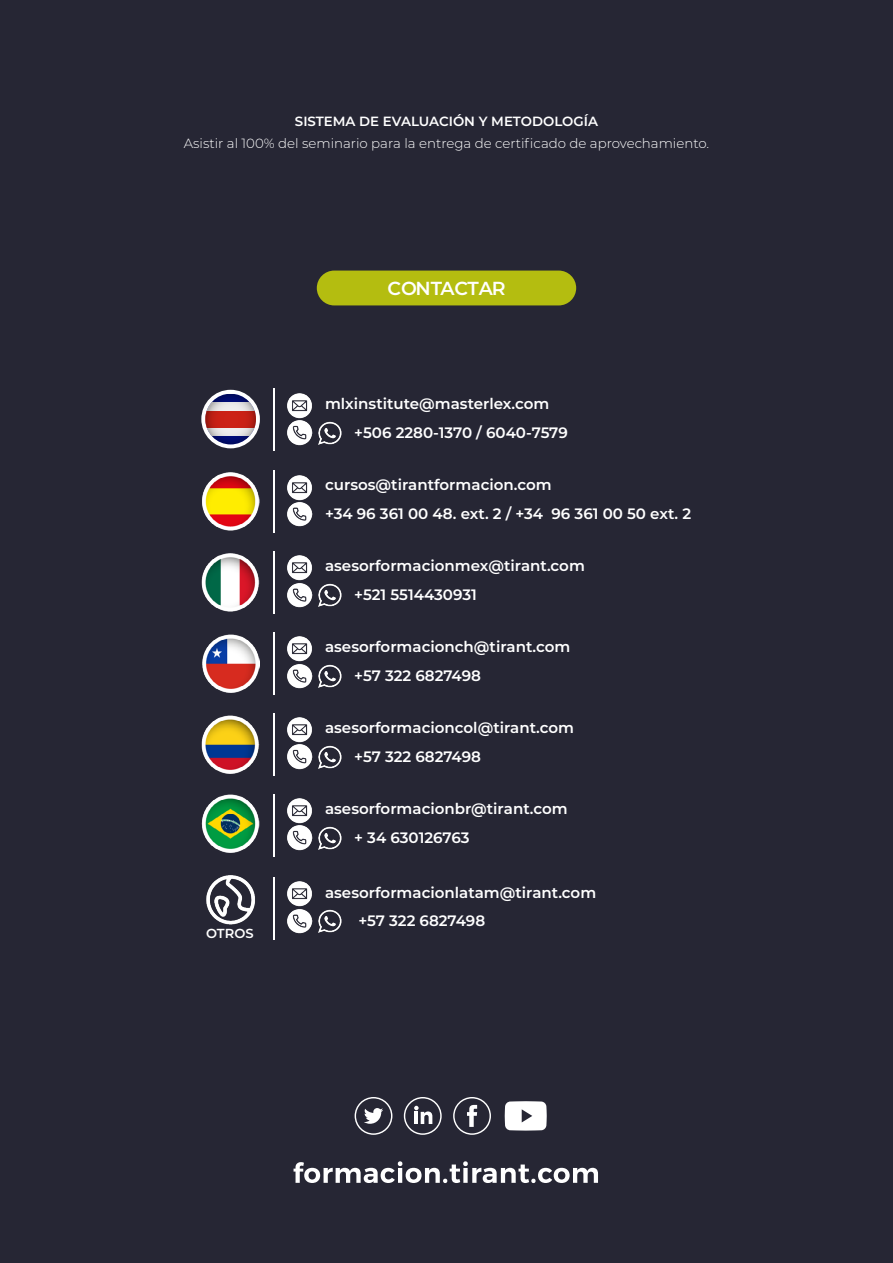
<style>
.page{position:relative;width:893px;height:1263px;background:#262634}
.page>*{position:absolute;margin:0;border:0;box-sizing:border-box;transform-origin:0 0}
.t1{font:600 18.9px "Montserrat";letter-spacing:-.02em;color:#fff}
.t2{font:600 15.15px/28.5px "Montserrat";color:#fff}
.t3{font:300 13.35px "Montserrat";color:#fff}
.t4{font:600 13.35px "Montserrat";color:#fff}
.t5{font:600 13.05px "Montserrat";color:#fff}
</style>
<div class="page">
<div style="left:317px;top:271px;width:259px;height:34px;background:#b4bd10;border-radius:17px"></div>
<svg style="left:355px;top:1097px;width:38px;height:38px"></svg>
<svg style="left:404px;top:1097px;width:38px;height:38px"></svg>
<svg style="left:453px;top:1097px;width:38px;height:38px"></svg>
<svg style="left:505px;top:1101px;width:42px;height:29px"></svg>
<svg style="left:294px;top:1161px;width:304px;height:22px"></svg>
<hr style="left:273px;top:551px;width:2px;height:62px;background:#fff">
<hr style="left:273px;top:713px;width:2px;height:62px;background:#fff">
<hr style="left:273px;top:632px;width:2px;height:62px;background:#fff">
<hr style="left:273px;top:794px;width:2px;height:62px;background:#fff">
<hr style="left:273px;top:877px;width:2px;height:63px;background:#fff">
<hr style="left:273px;top:470px;width:2px;height:62px;background:#fff">
<img style="left:201px;top:794px;width:59px;height:58px">
<img style="left:202px;top:634px;width:58px;height:58px">
<img style="left:287px;top:583px;width:26px;height:25px">
<img style="left:287px;top:555px;width:25px;height:25px">
<img style="left:318px;top:583px;width:24px;height:24px">
<img style="left:287px;top:744px;width:26px;height:25px">
<img style="left:287px;top:717px;width:25px;height:25px">
<img style="left:318px;top:745px;width:24px;height:24px">
<img style="left:287px;top:664px;width:26px;height:25px">
<img style="left:287px;top:636px;width:25px;height:25px">
<img style="left:318px;top:664px;width:24px;height:24px">
<img style="left:287px;top:825px;width:26px;height:25px">
<img style="left:287px;top:798px;width:25px;height:25px">
<img style="left:318px;top:826px;width:24px;height:24px">
<img style="left:287px;top:909px;width:26px;height:25px">
<img style="left:287px;top:881px;width:25px;height:25px">
<img style="left:318px;top:909px;width:24px;height:24px">
<img style="left:287px;top:475px;width:26px;height:52px">
<img style="left:287px;top:420px;width:26px;height:26px">
<img style="left:287px;top:393px;width:25px;height:25px">
<img style="left:202px;top:472px;width:58px;height:58px">
<svg style="left:201px;top:390px;width:59px;height:58px"></svg>
<svg style="left:205px;top:402px;width:51px;height:34px"></svg>
<svg style="left:205px;top:411px;width:51px;height:16px"></svg>
<svg style="left:205px;top:394px;width:51px;height:50px;background:#a26170"></svg>
<img style="left:201px;top:553px;width:59px;height:58px">
<img style="left:201px;top:715px;width:59px;height:58px">
<img style="left:206px;top:875px;width:49px;height:50px">
<img style="left:318px;top:421px;width:24px;height:24px">
<hr style="left:273px;top:388px;width:2px;height:62px;background:#fff">
<p class="t4" style="left:295px;top:111px;width:305px">SISTEMA DE EVALUACIÓN Y METODOLOGÍA</p>
<p class="t3" style="left:184px;top:134px;width:527px">Asistir al 100% del seminario para la entrega de certificado de aprovechamiento.</p>
<p class="t1" style="left:388px;top:275px;width:119px">CONTACTAR</p>
<p class="t2" style="left:354px;top:389px;width:215px;text-indent:-29px">mlxinstitute@masterlex.com +506 2280-1370 / 6040-7579</p>
<p class="t2" style="left:325px;top:470px;width:368px">cursos@tirantformacion.com<br>+34 96 361 00 48. ext. 2 / +34 96 361 00 50 ext. 2</p>
<p class="t2" style="left:354px;top:551px;width:232px;text-indent:-29px">asesorformacionmex@tirant.com +521 5514430931</p>
<p class="t2" style="left:354px;top:632px;width:218px;text-indent:-29px">asesorformacionch@tirant.com +57 322 6827498</p>
<p class="t2" style="left:354px;top:713px;width:221px;text-indent:-29px">asesorformacioncol@tirant.com +57 322 6827498</p>
<p class="t2" style="left:354px;top:794px;width:215px;text-indent:-29px">asesorformacionbr@tirant.com + 34 630126763</p>
<p class="t5" style="left:206px;top:924px;width:49px">OTROS</p>
<p class="t2" style="left:358px;top:877px;width:239px;text-indent:-33px">asesorformacionlatam@tirant.com +57 322 6827498</p>
</div>
